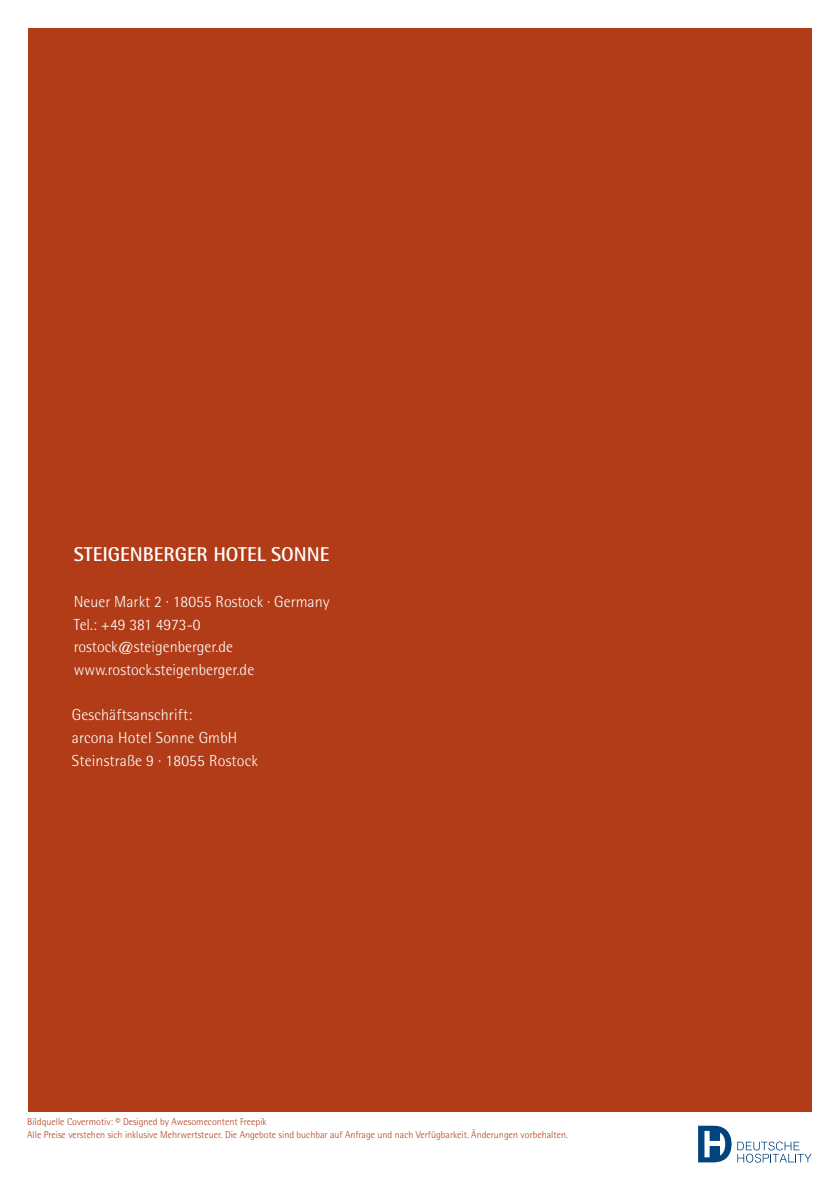
<style>
.page{position:relative;width:840px;height:1191px;background:#fff}
.page>*{position:absolute;margin:0;border:0;box-sizing:border-box;transform-origin:0 0}
.t1{font:700 20px "Rotis Semi Sans";color:#fff}
.t2{font:300 16px/22.6px "Rotis Semi Sans";color:#fff}
.t3{font:300 10px/13px "Rotis Semi Sans";color:#b13c17}
</style>
<div class="page">
<div style="left:28px;top:28px;width:783px;height:1083px;background:#b13c17"></div>
<svg style="left:698px;top:1125px;width:113px;height:37px"></svg>
<h1 class="t1" style="left:74px;top:542px;width:257px">STEIGENBERGER HOTEL SONNE</h1>
<h2 class="t2" style="left:74px;top:590px;width:257px">Neuer Markt 2 · 18055 Rostock · Germany<br>Tel.: +49 381 4973-0 rostock@steigenberger.de www.rostock.steigenberger.de</h2>
<h2 class="t2" style="left:72px;top:703px;width:187px">Geschäftsanschrift:<br>arcona Hotel Sonne GmbH<br>Steinstraße 9 · 18055 Rostock</h2>
<p class="t3" style="left:27px;top:1115px;width:542px">Bildquelle Covermotiv: © Designed by Awesomecontent Freepik<br>Alle Preise verstehen sich inklusive Mehrwertsteuer. Die Angebote sind buchbar auf Anfrage und nach Verfügbarkeit. Änderungen vorbehalten.</p>
</div>
